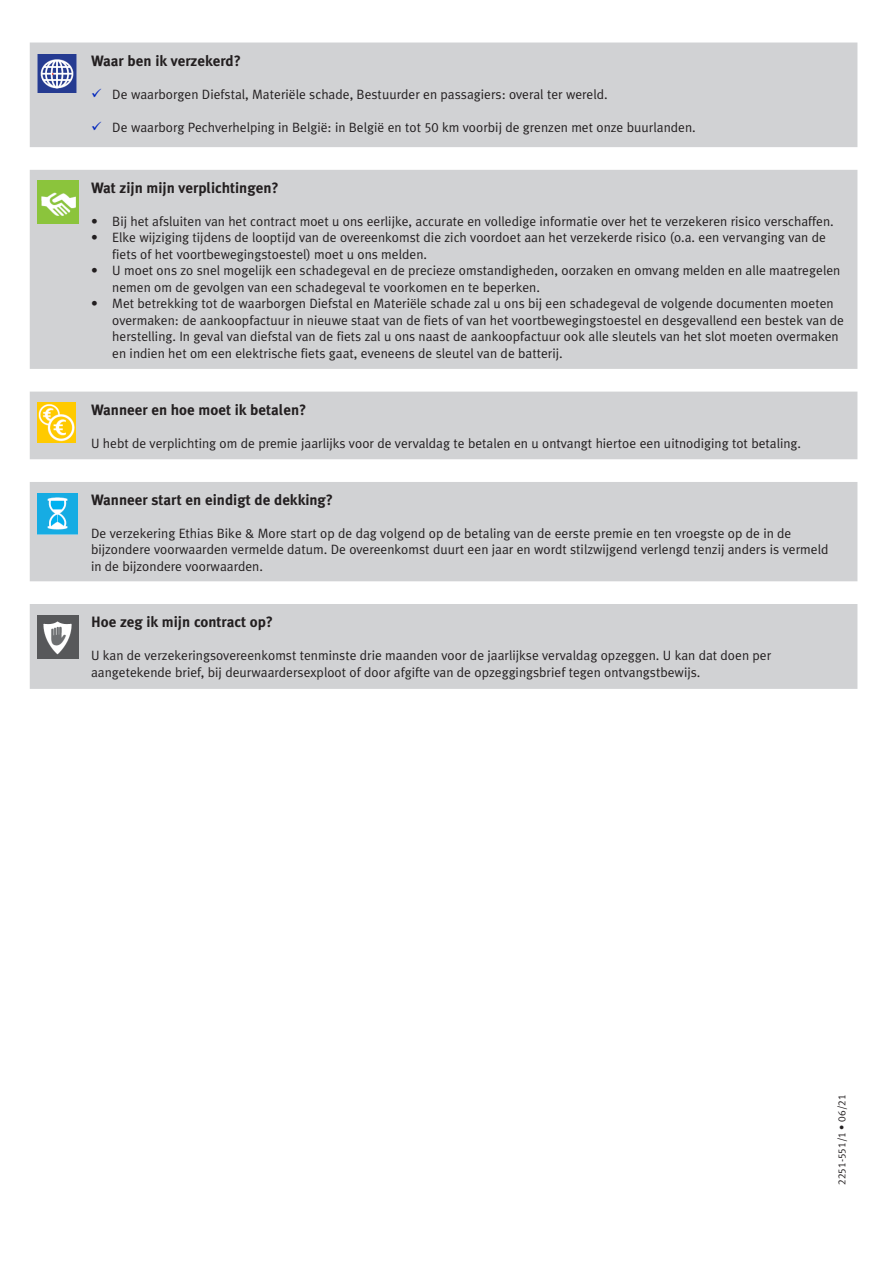
<style>
.page{position:relative;width:893px;height:1263px;background:#fff}
.page>*{position:absolute;margin:0;border:0;box-sizing:border-box;transform-origin:0 0}
.Gewone_tekst{font:700 15px "Meta Ethias";color:#231f20}
.Gewone_tekst-2{font:13.5px/16.5px "Meta Ethias Normal";color:#231f20}
.t1{font:10.5px "Meta Ethias Normal";color:#231f20}
.s1{color:#0025bd}
</style>
<div class="page">
<svg style="left:30px;top:43px;width:827px;height:646px;background:#d7d8da"></svg>
<img style="left:37px;top:54px;width:39px;height:39px">
<img style="left:37px;top:181px;width:42px;height:43px">
<img style="left:37px;top:403px;width:39px;height:40px">
<img style="left:37px;top:493px;width:41px;height:41px">
<img style="left:37px;top:615px;width:41px;height:43px">
<p class="Gewone_tekst" style="left:91px;top:52px;width:152px">Waar ben ik verzekerd?</p>
<p class="Gewone_tekst-2" style="left:91px;top:85px;width:518px"><span class="s1">✓</span> De waarborgen Diefstal, Materiële schade, Bestuurder en passagiers: overal ter wereld.</p>
<p class="Gewone_tekst-2" style="left:91px;top:118px;width:606px"><span class="s1">✓</span> De waarborg Pechverhelping in België: in België en tot 50 km voorbij de grenzen met onze buurlanden.</p>
<p class="Gewone_tekst" style="left:91px;top:179px;width:189px">Wat zijn mijn verplichtingen?</p>
<p class="Gewone_tekst-2" style="left:91px;top:213px;width:744px">• Bij het afsluiten van het contract moet u ons eerlijke, accurate en volledige informatie over het te verzekeren risico verschaffen.</p>
<p class="Gewone_tekst-2" style="left:112px;top:229px;width:715px;text-indent:-21px">• Elke wijziging tijdens de looptijd van de overeenkomst die zich voordoet aan het verzekerde risico (o.a. een vervanging van de fiets of het voortbewegingstoestel) moet u ons melden.</p>
<p class="Gewone_tekst-2" style="left:112px;top:262px;width:729px;text-indent:-21px">• U moet ons zo snel mogelijk een schadegeval en de precieze omstandigheden, oorzaken en omvang melden en alle maatregelen nemen om de gevolgen van een schadegeval te voorkomen en te beperken.</p>
<p class="Gewone_tekst-2" style="left:112px;top:295px;width:733px;text-indent:-21px">• Met betrekking tot de waarborgen Diefstal en Materiële schade zal u ons bij een schadegeval de volgende documenten moeten overmaken: de aankoopfactuur in nieuwe staat van de fiets of van het voortbewegingstoestel en desgevallend een bestek van de herstelling. In geval van diefstal van de fiets zal u ons naast de aankoopfactuur ook alle sleutels van het slot moeten overmaken en indien het om een elektrische fiets gaat, eveneens de sleutel van de batterij.</p>
<p class="Gewone_tekst" style="left:91px;top:401px;width:217px">Wanneer en hoe moet ik betalen?</p>
<p class="Gewone_tekst-2" style="left:91px;top:434px;width:712px">U hebt de verplichting om de premie jaarlijks voor de vervaldag te betalen en u ontvangt hiertoe een uitnodiging tot betaling.</p>
<p class="Gewone_tekst" style="left:91px;top:491px;width:244px">Wanneer start en eindigt de dekking?</p>
<p class="Gewone_tekst-2" style="left:91px;top:525px;width:739px">De verzekering Ethias Bike &amp; More start op de dag volgend op de betaling van de eerste premie en ten vroegste op de in de bijzondere voorwaarden vermelde datum. De overeenkomst duurt een jaar en wordt stilzwijgend verlengd tenzij anders is vermeld in de bijzondere voorwaarden.</p>
<p class="Gewone_tekst" style="left:91px;top:613px;width:184px">Hoe zeg ik mijn contract op?</p>
<p class="Gewone_tekst-2" style="left:91px;top:647px;width:682px">U kan de verzekeringsovereenkomst tenminste drie maanden voor de jaarlijkse vervaldag opzeggen. U kan dat doen per aangetekende brief, bij deurwaardersexploot of door afgifte van de opzeggingsbrief tegen ontvangstbewijs.</p>
<p class="t1" style="left:836px;top:1185px;width:92px;rotate:-90deg">2251-551/1 • 06/21</p>
</div>
